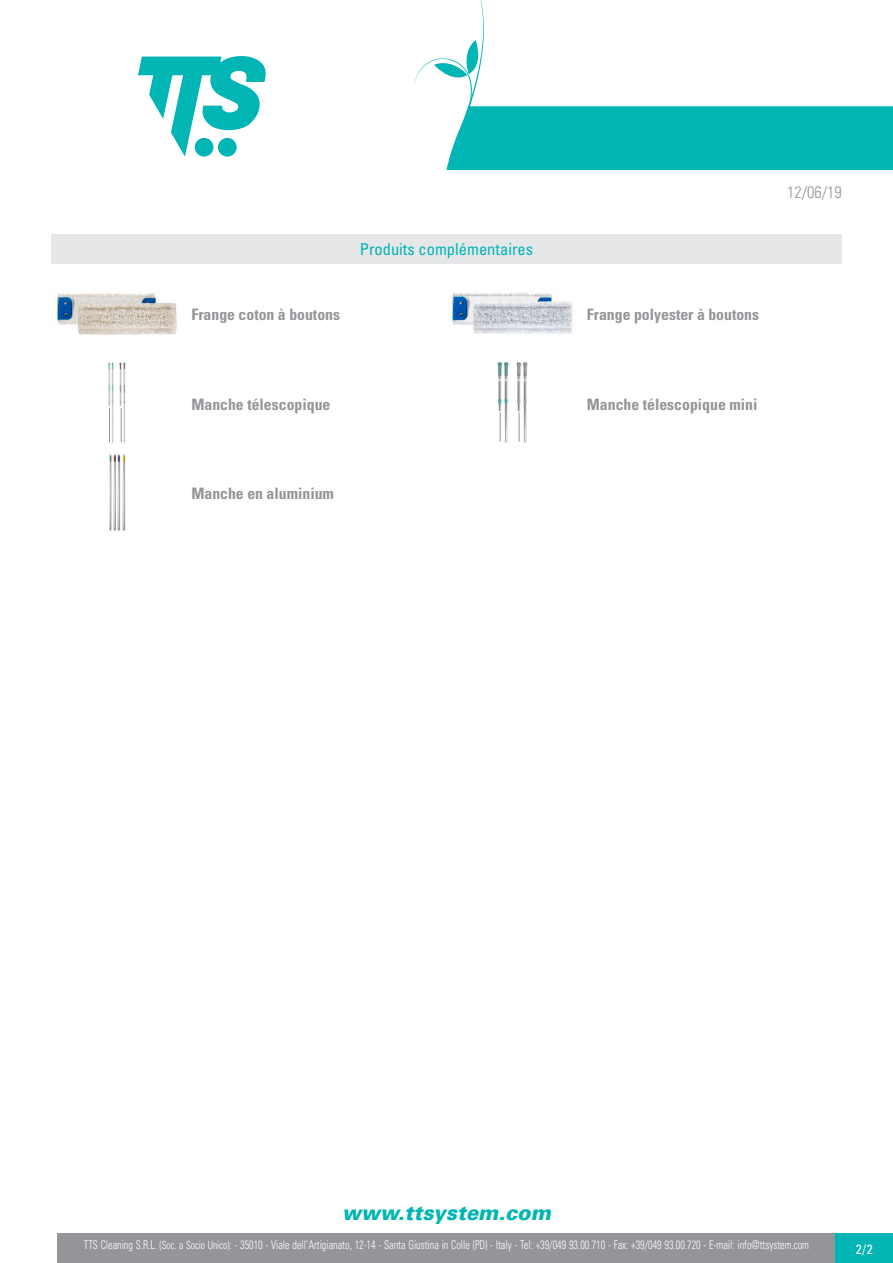
<style>
.page{position:relative;width:893px;height:1263px;background:#fff}
.page>*{position:absolute;margin:0;border:0;box-sizing:border-box;transform-origin:0 0}
.t1{font:italic 900 20.85px "Univers";color:#00b5b3;scale:.96 1}
.Titolo4{font:condensed 16.5px "Univers";color:#00b5b3}
.t2{font:300 condensed 16.5px "Univers";color:#939598}
.Nome{font:700 condensed 15.75px "Univers";color:#939598}
.t3{font:condensed 13.5px "Univers";color:#fff}
.t4{font:300 condensed 12px "Univers";color:#fff;scale:.85 1}
.s1{font-size:11.25px}
</style>
<div class="page">
<svg style="left:138px;top:56px;width:128px;height:101px"></svg>
<div style="left:57px;top:1233px;width:779px;height:30px;background:#939598"></div>
<div style="left:836px;top:1233px;width:57px;height:30px;background:#00b5b3"></div>
<svg style="left:415px;top:0;width:478px;height:170px"></svg>
<div style="left:51px;top:234px;width:791px;height:29px;background:#e6e7e9"></div>
<img style="left:57px;top:293px;width:120px;height:42px">
<img style="left:452px;top:292px;width:121px;height:42px">
<img style="left:108px;top:362px;width:6px;height:81px">
<img style="left:119px;top:362px;width:7px;height:81px">
<hr style="left:109px;top:408px;width:1px;height:34px;background:#939598">
<hr style="left:121px;top:408px;width:1px;height:34px;background:#939598">
<img style="left:497px;top:362px;width:12px;height:81px">
<img style="left:516px;top:362px;width:12px;height:81px">
<svg style="left:500px;top:412px;width:1px;height:30px"></svg>
<svg style="left:519px;top:412px;width:1px;height:30px"></svg>
<img style="left:109px;top:454px;width:17px;height:77px">
<p class="Titolo4" style="left:360px;top:239px;width:175px">Produits complémentaires</p>
<p class="Nome" style="left:191px;top:305px;width:150px">Frange coton à boutons</p>
<p class="Nome" style="left:587px;top:305px;width:174px">Frange polyester à boutons</p>
<h2 class="t2" style="left:787px;top:182px;width:56px">12/06/19</h2>
<p class="Nome" style="left:191px;top:394px;width:141px">Manche télescopique</p>
<p class="Nome" style="left:587px;top:394px;width:172px">Manche télescopique mini</p>
<p class="Nome" style="left:191px;top:483px;width:144px">Manche en aluminium</p>
<h1 class="t1" style="left:342px;top:1200px;width:219px">www.ttsystem.com</h1>
<p class="t4" style="left:84px;top:1238px;width:855px">TTS Cleaning S.R.L. <span class="s1">(Soc. a Socio Unico)</span>: - 35010 - Viale dell’Artigianato, 12-14 - Santa Giustina in Colle (PD) - Italy - Tel: +39/049 93.00.710 - Fax: +39/049 93.00.720 - E-mail: info@ttsystem.com</p>
<p class="t3" style="left:856px;top:1240px;width:19px">2/2</p>
</div>
